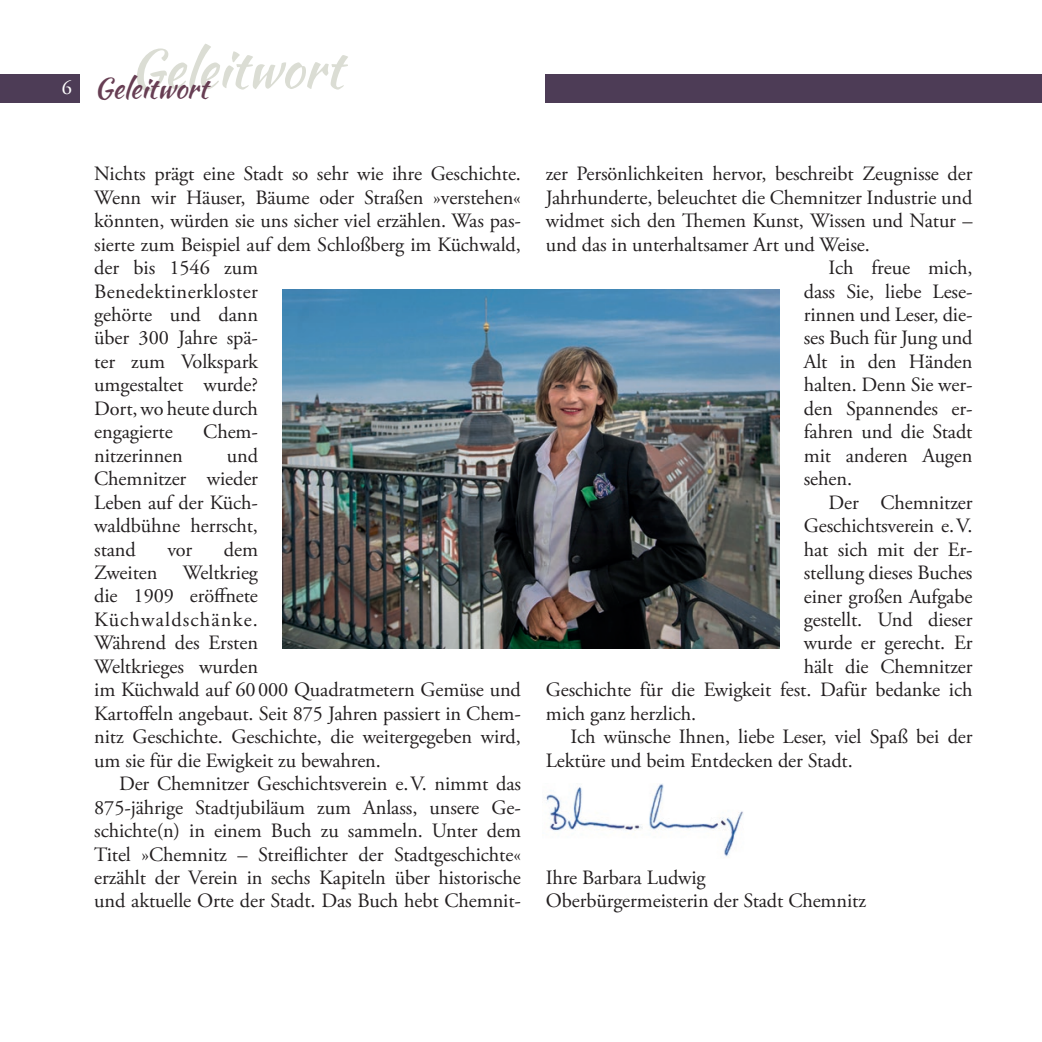
<style>
.page{position:relative;width:1042px;height:1042px;background:#fff}
.page>*{position:absolute;margin:0;border:0;box-sizing:border-box;transform-origin:0 0}
.t1{font:52.5px "Kaushan Script";letter-spacing:-.005em;color:#dbddd4}
.t2{font:28px "Kaushan Script";letter-spacing:-.005em;color:#673e53}
.t3{font:20.3px/23.4px "Adobe Garamond Pro";letter-spacing:-.005em;color:#231f20}
.t4{font:20.3px "Adobe Garamond Pro";color:#fff}
</style>
<div class="page">
<div style="left:0;top:74px;width:79px;height:28px;background:#4d3c56"></div>
<div style="left:546px;top:74px;width:496px;height:28px;background:#4d3c56"></div>
<img style="left:283px;top:289px;width:496px;height:360px">
<img style="left:546px;top:784px;width:197px;height:73px">
<p class="t4" style="left:62px;top:76px;width:12px">6</p>
<h1 class="t1" style="left:129px;top:30px;width:214px">Geleitwort</h1>
<h2 class="t2" style="left:94px;top:67px;width:115px">Geleitwort</h2>
<p class="t3" style="left:94px;top:163px;width:428px">Nichts prägt eine Stadt so sehr wie ihre Geschichte.<br>Wenn wir Häuser, Bäume oder Straßen »verstehen« könnten, würden sie uns sicher viel erzählen. Was pas&shy;sierte zum Beispiel auf dem Schloßberg im Küchwald, der bis 1546 zum<br>Benedektinerkloster<br>gehörte und dann<br>über 300 Jahre spä-<br>ter zum Volkspark<br>umgestaltet wurde?<br>Dort, wo heute durch<br>engagierte</p>
<p class="t3" style="left:203px;top:421px;width:56px">Chem-</p>
<p class="t3" style="left:94px;top:444px;width:165px;text-align:justify;text-indent:133px">und Chemnitzer wieder Leben auf der Küch&shy;waldbühne herrscht, stand</p>
<p class="t3" style="left:94px;top:444px;width:90px">nitzerinnen</p>
<p class="t3" style="left:94px;top:538px;width:428px;text-indent:130px">dem<br>Zweiten Weltkrieg<br>die 1909 eröffnete<br>Küchwaldschänke.<br>Während des Ersten<br>Weltkrieges wurden<br>im Küchwald auf 60000 Quadratmetern Gemüse und<br>Kartoffeln angebaut. Seit 875 Jahren passiert in Chem&shy;nitz Geschichte. Geschichte, die weitergegeben wird, um sie für die Ewigkeit zu bewahren.</p>
<p class="t3" style="left:94px;top:773px;width:428px;text-align:justify;text-indent:25px">Der Chemnitzer Geschichtsverein e.V. nimmt das 875-jährige Stadtjubiläum zum Anlass, unsere Ge&shy;schichte(n) in einem Buch zu sammeln. Unter dem Titel »Chemnitz – Streiflichter der Stadtgeschichte« erzählt der Verein in sechs Kapiteln über historische und aktuelle Orte der Stadt. Das Buch hebt Chemnit-</p>
<p class="t3" style="left:167px;top:538px;width:27px">vor</p>
<p class="t3" style="left:546px;top:163px;width:428px">zer Persönlichkeiten hervor, beschreibt Zeugnisse der</p>
<p class="t3" style="left:546px;top:186px;width:428px">Jahrhunderte, beleuchtet die Chemnitzer Industrie und</p>
<p class="t3" style="left:546px;top:210px;width:428px">widmet sich den Themen Kunst, Wissen und Natur –</p>
<p class="t3" style="left:546px;top:233px;width:326px">und das in unterhaltsamer Art und Weise.</p>
<p class="t3" style="left:828px;top:257px;width:145px">Ich freue mich,</p>
<p class="t3" style="left:804px;top:280px;width:170px">dass Sie, liebe Lese-</p>
<p class="t3" style="left:804px;top:304px;width:170px">rinnen und Leser, die-</p>
<p class="t3" style="left:804px;top:327px;width:170px">ses Buch für Jung und</p>
<p class="t3" style="left:804px;top:350px;width:170px">Alt in den Händen</p>
<p class="t3" style="left:804px;top:374px;width:170px">halten. Denn Sie wer-</p>
<p class="t3" style="left:804px;top:397px;width:170px">den Spannendes er-</p>
<p class="t3" style="left:804px;top:421px;width:170px">fahren und die Stadt</p>
<p class="t3" style="left:804px;top:444px;width:170px">mit anderen Augen</p>
<p class="t3" style="left:804px;top:468px;width:50px">sehen.</p>
<p class="t3" style="left:828px;top:491px;width:145px">Der Chemnitzer</p>
<p class="t3" style="left:804px;top:515px;width:170px">Geschichtsverein e.V.</p>
<p class="t3" style="left:804px;top:538px;width:170px">hat sich mit der Er-</p>
<p class="t3" style="left:804px;top:561px;width:170px">stellung dieses Buches</p>
<p class="t3" style="left:804px;top:585px;width:170px">einer großen Aufgabe</p>
<p class="t3" style="left:804px;top:608px;width:170px">gestellt. Und dieser</p>
<p class="t3" style="left:804px;top:632px;width:170px">wurde er gerecht. Er</p>
<p class="t3" style="left:804px;top:655px;width:170px">hält die Chemnitzer</p>
<p class="t3" style="left:546px;top:679px;width:428px">Geschichte für die Ewigkeit fest. Dafür bedanke ich</p>
<p class="t3" style="left:546px;top:702px;width:152px">mich ganz herzlich.</p>
<p class="t3" style="left:570px;top:726px;width:403px">Ich wünsche Ihnen, liebe Leser, viel Spaß bei der</p>
<p class="t3" style="left:546px;top:749px;width:308px">Lektüre und beim Entdecken der Stadt.</p>
<p class="t3" style="left:546px;top:866px;width:322px">Ihre Barbara Ludwig<br>Oberbürgermeisterin der Stadt Chemnitz</p>
</div>
